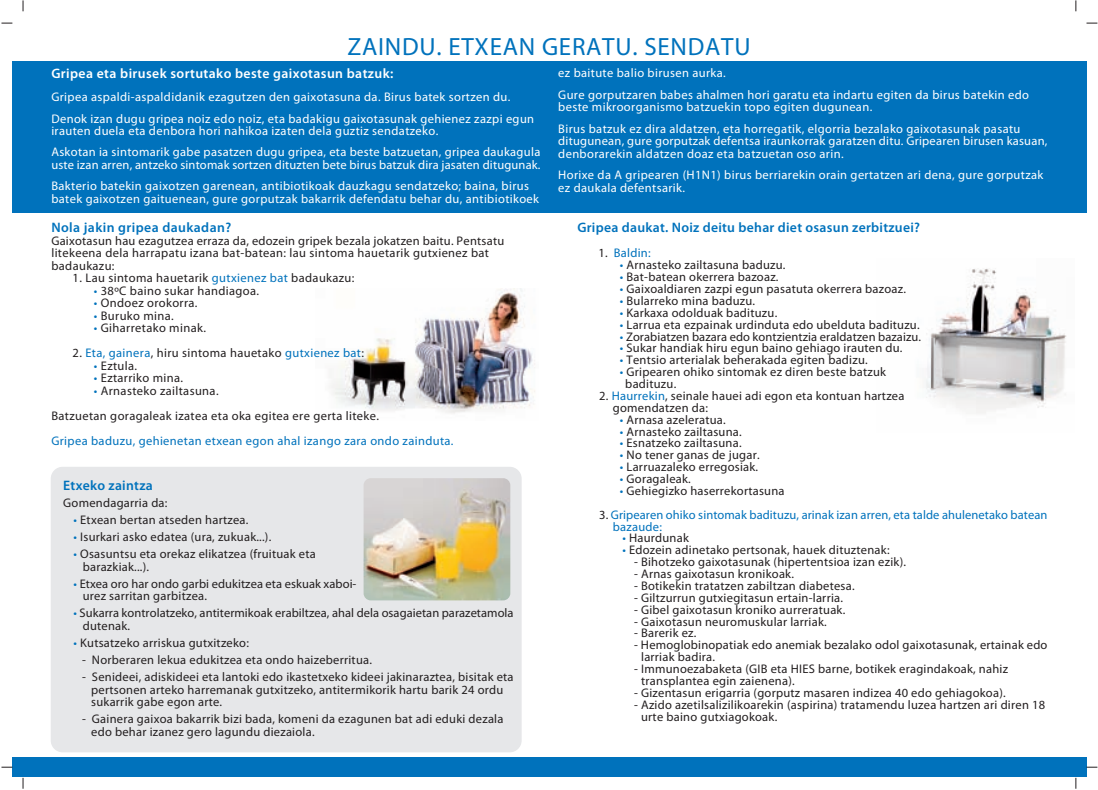
<style>
.page{position:relative;width:1098px;height:790px;background:#fff}
.page>*{position:absolute;margin:0;border:0;box-sizing:border-box;transform-origin:0 0}
.t1{font:25px "Myriad Pro";letter-spacing:.03em;color:#0072bc}
.t2{font:600 13.75px "Myriad Pro";letter-spacing:.02em;color:#0072bc}
.t3{font:600 13.75px "Myriad Pro";letter-spacing:.03em;color:#fff}
.t4{font:12.5px/12.5px "Myriad Pro";letter-spacing:.02em;color:#231f20}
.t5{font:12.5px/21.5px "Myriad Pro";letter-spacing:.03em;color:#fff}
.t6{font:12.5px/11.9px "Myriad Pro";letter-spacing:.015em;color:#0072bc}
.s1{color:#0072bc}
.s2{color:#231f20}
</style>
<div class="page">
<div style="left:12px;top:757px;width:1074px;height:20px;background:#0072bc"></div>
<div style="left:12px;top:61px;width:1074px;height:152px;background:#0072bc"></div>
<img style="left:331px;top:289px;width:204px;height:125px">
<div style="left:51px;top:467px;width:470px;height:285px;background:#e6e7e9;border:1px solid #e6e7e9;border-radius:11px"></div>
<img style="left:363px;top:478px;width:147px;height:122px;border-radius:7px">
<img style="left:926px;top:269px;width:141px;height:145px">
<p class="t1" style="left:347px;top:37px;width:404px">ZAINDU. ETXEAN GERATU. SENDATU</p>
<p class="t3" style="left:51px;top:68px;width:343px">Gripea eta birusek sortutako beste gaixotasun batzuk:</p>
<p class="t5" style="left:51px;top:87px;width:484px">Gripea aspaldi-aspaldidanik ezagutzen den gaixotasuna da. Birus batek sortzen du.<br>Denok izan dugu gripea noiz edo noiz, eta badakigu gaixotasunak gehienez zazpi egun</p>
<p class="t5" style="left:51px;top:121px;width:490px">irauten duela eta denbora hori nahikoa izaten dela guztiz sendatzeko.<br>Askotan ia sintomarik gabe pasatzen dugu gripea, eta beste batzuetan, gripea daukagula</p>
<p class="t5" style="left:51px;top:155px;width:490px">uste izan arren, antzeko sintomak sortzen dituzten bete birus batzuk dira jasaten ditugunak.<br>Bakterio batekin gaixotzen garenean, antibiotikoak dauzkagu sendatzeko; baina, birus</p>
<p class="t5" style="left:51px;top:189px;width:489px">batek gaixotzen gaituenean, gure gorputzak bakarrik defendatu behar du, antibiotikoek</p>
<p class="t5" style="left:558px;top:63px;width:472px">ez baitute balio birusen aurka.<br>Gure gorputzaren babes ahalmen hori garatu eta indartu egiten da birus batekin edo</p>
<p class="t5" style="left:558px;top:97px;width:464px">beste mikroorganismo batzuekin topo egiten dugunean.<br>Birus batzuk ez dira aldatzen, eta horregatik, elgorria bezalako gaixotasunak pasatu</p>
<p class="t5" style="left:558px;top:136px;width:490px;line-height:12.5px">ditugunean, gure gorputzak defentsa iraunkorrak garatzen ditu. Gripearen birusen kasuan, denborarekin aldatzen doaz eta batzuetan oso arin.</p>
<p class="t5" style="left:558px;top:170px;width:486px;line-height:12.5px">Horixe da A gripearen (H1N1) birus berriarekin orain gertatzen ari dena, gure gorputzak ez daukala defentsarik.</p>
<h4 class="t2" style="left:51px;top:223px;width:181px">Nola jakin gripea daukadan?</h4>
<p class="t4" style="left:51px;top:235px;width:454px">Gaixotasun hau ezagutzea erraza da, edozein gripek bezala jokatzen baitu. Pentsatu litekeena dela harrapatu izana bat-batean: lau sintoma hauetarik gutxienez bat badaukazu:</p>
<p class="t4" style="left:73px;top:273px;width:283px">1. Lau sintoma hauetarik <span class="s1">gutxienez bat</span> badaukazu:</p>
<p class="t4" style="left:94px;top:285px;width:167px"><span class="s1">•</span> 38ºC baino sukar handiagoa.</p>
<p class="t4" style="left:94px;top:298px;width:105px"><span class="s1">•</span> Ondoez orokorra.</p>
<p class="t4" style="left:94px;top:310px;width:81px"><span class="s1">•</span> Buruko mina.</p>
<p class="t4" style="left:94px;top:323px;width:114px"><span class="s1">•</span> Giharretako minak.</p>
<p class="t4" style="left:73px;top:348px;width:293px">2. <span class="s1">Eta, gainera</span>, hiru sintoma hauetako <span class="s1">gutxienez bat</span>:</p>
<p class="t4" style="left:94px;top:360px;width:45px"><span class="s1">•</span> Eztula.</p>
<p class="t4" style="left:94px;top:373px;width:91px"><span class="s1">•</span> Eztarriko mina.</p>
<p class="t4" style="left:51px;top:379px;width:329px;line-height:25px;text-indent:43px"><span class="s1">•</span> Arnasteko zailtasuna.<br>Batzuetan goragaleak izatea eta oka egitea ere gerta liteke.</p>
<p class="t6" style="left:51px;top:436px;width:404px">Gripea baduzu, gehienetan etxean egon ahal izango zara ondo zainduta.</p>
<p class="t2" style="left:63px;top:480px;width:91px">Etxeko zaintza</p>
<p class="t4" style="left:63px;top:497px;width:106px">Gomendagarria da:</p>
<p class="t4" style="left:74px;top:514px;width:176px"><span class="s1">•</span> Etxean bertan atseden hartzea.</p>
<p class="t4" style="left:74px;top:531px;width:199px"><span class="s1">•</span> Isurkari asko edatea (ura, zukuak...).</p>
<p class="t4" style="left:83px;top:549px;width:234px;text-indent:-9px"><span class="s1">•</span> Osasuntsu eta orekaz elikatzea (fruituak eta barazkiak...).</p>
<p class="t4" style="left:83px;top:578px;width:275px;text-indent:-9px"><span class="s1">•</span> Etxea oro har ondo garbi edukitzea eta eskuak xaboi&shy;urez sarritan garbitzea.</p>
<p class="t4" style="left:83px;top:608px;width:432px;text-indent:-9px"><span class="s1">•</span> Sukarra kontrolatzeko, antitermikoak erabiltzea, ahal dela osagaietan parazetamola dutenak.</p>
<p class="t4" style="left:74px;top:637px;width:177px"><span class="s1">•</span> Kutsatzeko arriskua gutxitzeko:</p>
<p class="t4" style="left:82px;top:654px;width:291px">- Norberaren lekua edukitzea eta ondo haizeberritua.</p>
<p class="t4" style="left:91px;top:672px;width:424px;text-indent:-9px">- Senideei, adiskideei eta lantoki edo ikastetxeko kideei jakinaraztea, bisitak eta pertsonen arteko harremanak gutxitzeko, antitermikorik hartu barik 24 ordu sukarrik gabe egon arte.</p>
<p class="t4" style="left:91px;top:714px;width:414px;text-indent:-9px">- Gainera gaixoa bakarrik bizi bada, komeni da ezagunen bat adi eduki dezala edo behar izanez gero lagundu diezaiola.</p>
<h4 class="t2" style="left:577px;top:223px;width:344px">Gripea daukat. Noiz deitu behar diet osasun zerbitzuei?</h4>
<p class="t6" style="left:598px;top:248px;width:54px"><span class="s2">1.</span> Baldin:</p>
<p class="t4" style="left:620px;top:260px;width:167px"><span class="s1">•</span> Arnasteko zailtasuna baduzu.</p>
<p class="t4" style="left:620px;top:272px;width:160px"><span class="s1">•</span> Bat-batean okerrera bazoaz.</p>
<p class="t4" style="left:620px;top:284px;width:288px"><span class="s1">•</span> Gaixoaldiaren zazpi egun pasatuta okerrera bazoaz.</p>
<p class="t4" style="left:620px;top:295px;width:137px"><span class="s1">•</span> Bularreko mina baduzu.</p>
<p class="t4" style="left:620px;top:307px;width:159px"><span class="s1">•</span> Karkaxa odolduak badituzu.</p>
<p class="t4" style="left:620px;top:319px;width:301px"><span class="s1">•</span> Larrua eta ezpainak urdinduta edo ubelduta badituzu.</p>
<p class="t4" style="left:620px;top:331px;width:303px"><span class="s1">•</span> Zorabiatzen bazara edo kontzientzia eraldatzen bazaizu.</p>
<p class="t4" style="left:620px;top:343px;width:284px"><span class="s1">•</span> Sukar handiak hiru egun baino gehiago irauten du.</p>
<p class="t4" style="left:620px;top:355px;width:249px"><span class="s1">•</span> Tentsio arterialak beherakada egiten badizu.</p>
<p class="t4" style="left:625px;top:367px;width:262px;line-height:11.9px;text-indent:-5px"><span class="s1">•</span> Gripearen ohiko sintomak ez diren beste batzuk badituzu.</p>
<p class="t4" style="left:613px;top:391px;width:293px;line-height:11.9px;text-indent:-14px">2. <span class="s1">Haurrekin</span>, seinale hauei adi egon eta kontuan hartzea gomendatzen da:</p>
<p class="t4" style="left:620px;top:414px;width:107px"><span class="s1">•</span> Arnasa azeleratua.</p>
<p class="t4" style="left:620px;top:426px;width:123px"><span class="s1">•</span> Arnasteko zailtasuna.</p>
<p class="t4" style="left:620px;top:438px;width:123px"><span class="s1">•</span> Esnatzeko zailtasuna.</p>
<p class="t4" style="left:620px;top:450px;width:141px"><span class="s1">•</span> No tener ganas de jugar.</p>
<p class="t4" style="left:620px;top:462px;width:140px"><span class="s1">•</span> Larruazaleko erregosiak.</p>
<p class="t4" style="left:620px;top:474px;width:72px"><span class="s1">•</span> Goragaleak.</p>
<p class="t4" style="left:620px;top:485px;width:166px"><span class="s1">•</span> Gehiegizko haserrekortasuna</p>
<p class="t6" style="left:613px;top:509px;width:436px;text-indent:-14px"><span class="s2">3.</span> Gripearen ohiko sintomak badituzu, arinak izan arren, eta talde ahulenetako batean bazaude:</p>
<p class="t4" style="left:622px;top:533px;width:68px"><span class="s1">•</span> Haurdunak</p>
<p class="t4" style="left:622px;top:545px;width:269px"><span class="s1">•</span> Edozein adinetako pertsonak, hauek dituztenak:</p>
<p class="t4" style="left:634px;top:557px;width:273px">- Bihotzeko gaixotasunak (hipertentsioa izan ezik).</p>
<p class="t4" style="left:634px;top:569px;width:161px">- Arnas gaixotasun kronikoak.</p>
<p class="t4" style="left:634px;top:580px;width:222px">- Botikekin tratatzen zabiltzan diabetesa.</p>
<p class="t4" style="left:634px;top:592px;width:210px">- Giltzurrun gutxiegitasun ertain-larria.</p>
<p class="t4" style="left:634px;top:604px;width:213px">- Gibel gaixotasun kroniko aurreratuak.</p>
<p class="t4" style="left:634px;top:616px;width:194px">- Gaixotasun neuromuskular larriak.</p>
<p class="t4" style="left:634px;top:628px;width:64px">- Barerik ez.</p>
<p class="t4" style="left:641px;top:640px;width:408px;line-height:11.9px;text-indent:-7px">- Hemoglobinopatiak edo anemiak bezalako odol gaixotasunak, ertainak edo larriak badira.</p>
<p class="t4" style="left:641px;top:664px;width:368px;line-height:11.9px;text-indent:-7px">- Immunoezabaketa (GIB eta HIES barne, botikek eragindakoak, nahiz transplantea egin zaienena).</p>
<p class="t4" style="left:634px;top:687px;width:373px">- Gizentasun erigarria (gorputz masaren indizea 40 edo gehiagokoa).</p>
<p class="t4" style="left:641px;top:699px;width:405px;line-height:11.9px;text-indent:-7px">- Azido azetilsalizilikoarekin (aspirina) tratamendu luzea hartzen ari diren 18 urte baino gutxiagokoak.</p>
</div>
